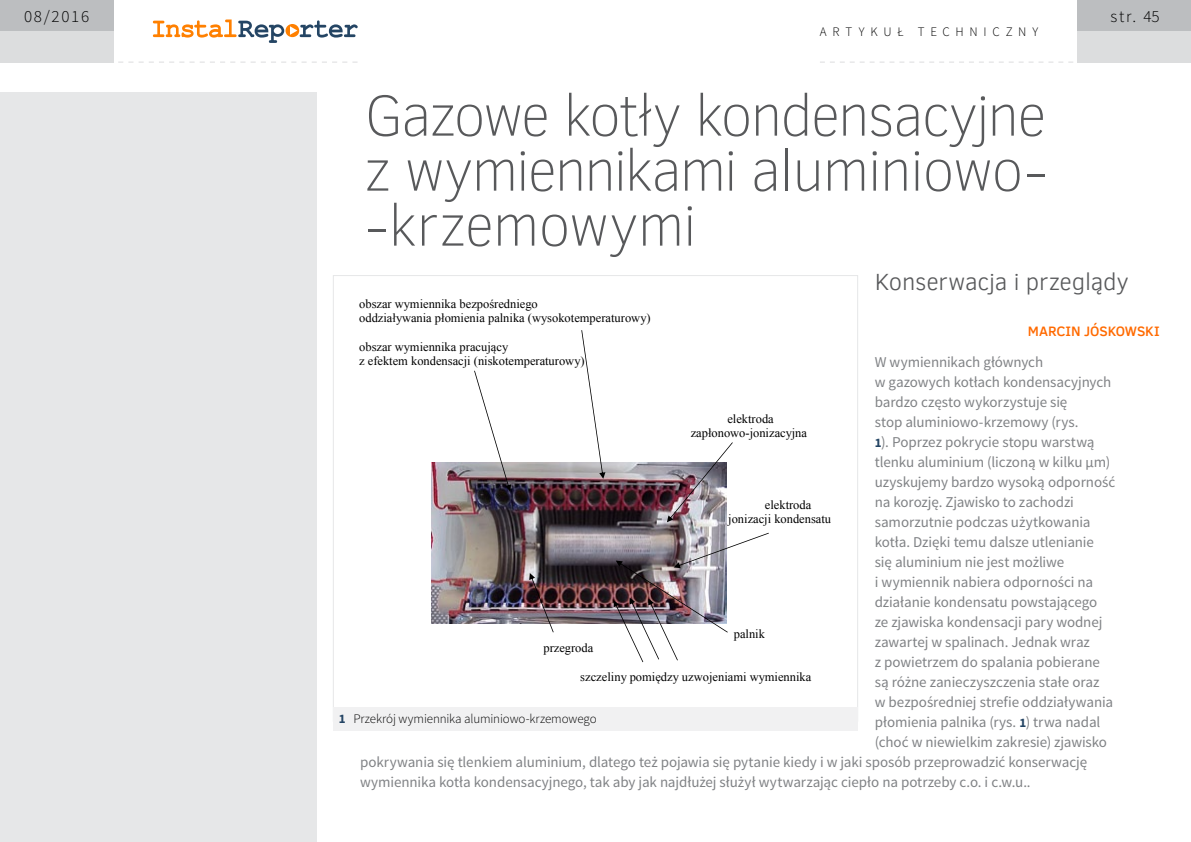
<style>
.page{position:relative;width:1191px;height:842px;background:#fff}
.page>*{position:absolute;margin:0;border:0;box-sizing:border-box;transform-origin:0 0}
.t1{font:100 59px/55px "Clear Sans";letter-spacing:-.03em;color:#58595b;text-align:justify}
.t2{font:300 24px "Clear Sans";letter-spacing:-.01em;color:#58595b}
.t3{font:300 17px "Source Sans Pro";letter-spacing:.1em;color:#000}
.t4{font:15px "Source Sans Pro";letter-spacing:-.01em;color:#808285}
.t5{font:500 14px "Clear Sans";letter-spacing:-.01em;color:#ff6a00}
.t6{font:300 13px "Source Sans Pro";letter-spacing:-.005em;color:#000}
.t7{font:300 13px "Source Sans Pro";letter-spacing:.44em;color:#000}
.t8{font:12.5px/14.4px "Times New Roman";color:#000}
.s1{font-weight:700;font-size:13px;color:#244564}
.s2{font-family:"Calibri"}
.s3{font-weight:700;color:#244564}
</style>
<div class="page">
<div style="left:1077px;top:0;width:114px;height:31px;background:#bcbec0"></div>
<div style="left:1077px;top:31px;width:114px;height:31px;background:#dcddde"></div>
<svg style="left:153px;top:20px;width:204px;height:23px"></svg>
<div style="left:0;top:0;width:113px;height:31px;background:#bcbec0"></div>
<div style="left:0;top:31px;width:113px;height:31px;background:#dcddde"></div>
<svg style="left:108px;top:62px;width:249px;height:1px"></svg>
<svg style="left:820px;top:62px;width:263px;height:1px"></svg>
<img style="left:431px;top:462px;width:295px;height:161px">
<img style="left:667px;top:442px;width:66px;height:80px">
<svg style="left:581px;top:330px;width:24px;height:149px"></svg>
<svg style="left:474px;top:371px;width:37px;height:120px"></svg>
<svg style="left:529px;top:573px;width:24px;height:59px"></svg>
<img style="left:613px;top:533px;width:156px;height:129px">
<div style="left:333px;top:707px;width:524px;height:24px;background:#f1f1f2"></div>
<div style="left:0;top:93px;width:316px;height:749px;background:#e6e7e8"></div>
<p class="t3" style="left:24px;top:6px;width:67px">08/2016</p>
<p class="t3" style="left:1110px;top:6px;width:51px">str. 45</p>
<p class="t7" style="left:820px;top:24px;width:220px">artykuł techniczny</p>
<h1 class="t1" style="left:364px;top:88px;width:685px">Gazowe kotły kondensacyjne z wymiennikami aluminiowo--krzemowymi</h1>
<h2 class="t2" style="left:874px;top:266px;width:255px">Konserwacja i przeglądy</h2>
<p class="t5" style="left:1028px;top:321px;width:133px">MARCIN JÓSKOWSKI</p>
<p class="t8" style="left:359px;top:296px;width:293px">obszar wymiennika bezpośredniego<br>oddziaływania płomienia palnika (wysokotemperaturowy)</p>
<p class="t8" style="left:359px;top:339px;width:227px">obszar wymiennika pracujący<br>z efektem kondensacji (niskotemperaturowy)</p>
<p class="t4" style="left:874px;top:353px;width:170px">W wymiennikach głównych</p>
<p class="t4" style="left:874px;top:373px;width:238px">w gazowych kotłach kondensacyjnych</p>
<p class="t4" style="left:874px;top:393px;width:194px">bardzo często wykorzystuje się</p>
<p class="t4" style="left:874px;top:413px;width:205px">stop aluminiowo-krzemowy (rys.</p>
<p class="t4" style="left:874px;top:433px;width:221px"><span class="s1">1</span>). Poprzez pokrycie stopu warstwą</p>
<p class="t4" style="left:874px;top:453px;width:237px">tlenku aluminium (liczoną w kilku <span class="s2">μ</span>m)</p>
<p class="t4" style="left:874px;top:473px;width:242px">uzyskujemy bardzo wysoką odporność</p>
<p class="t4" style="left:874px;top:493px;width:201px">na korozję. Zjawisko to zachodzi</p>
<p class="t4" style="left:874px;top:513px;width:217px">samorzutnie podczas użytkowania</p>
<p class="t4" style="left:874px;top:533px;width:221px">kotła. Dzięki temu dalsze utlenianie</p>
<p class="t4" style="left:874px;top:553px;width:191px">się aluminium nie jest możliwe</p>
<p class="t4" style="left:874px;top:573px;width:220px">i wymiennik nabiera odporności na</p>
<p class="t4" style="left:874px;top:593px;width:224px">działanie kondensatu powstającego</p>
<p class="t4" style="left:874px;top:613px;width:229px">ze zjawiska kondensacji pary wodnej</p>
<p class="t4" style="left:874px;top:633px;width:217px">zawartej w spalinach. Jednak wraz</p>
<p class="t4" style="left:874px;top:653px;width:227px">z powietrzem do spalania pobierane</p>
<p class="t4" style="left:874px;top:673px;width:226px">są różne zanieczyszczenia stałe oraz</p>
<p class="t4" style="left:874px;top:693px;width:240px">w bezpośredniej strefie oddziaływania</p>
<p class="t4" style="left:874px;top:713px;width:227px">płomienia palnika (rys. <span class="s1">1</span>) trwa nadal</p>
<p class="t4" style="left:874px;top:733px;width:234px">(choć w niewielkim zakresie) zjawisko</p>
<p class="t4" style="left:360px;top:753px;width:728px">pokrywania się tlenkiem aluminium, dlatego też pojawia się pytanie kiedy i w jaki sposób przeprowadzić konserwację</p>
<p class="t4" style="left:360px;top:773px;width:672px">wymiennika kotła kondensacyjnego, tak aby jak najdłużej służył wytwarzając ciepło na potrzeby c.o. i c.w.u..</p>
<p class="t8" style="left:690px;top:411px;width:118px;text-align:center">elektroda zapłonowo-jonizacyjna</p>
<p class="t8" style="left:728px;top:497px;width:104px;text-indent:37px">elektroda jonizacji kondensatu</p>
<p class="t8" style="left:734px;top:626px;width:33px">palnik</p>
<p class="t8" style="left:543px;top:640px;width:51px">przegroda</p>
<p class="t8" style="left:580px;top:669px;width:232px">szczeliny pomiędzy uzwojeniami wymiennika</p>
<p class="t6" style="left:339px;top:710px;width:259px"><span class="s3">1</span> Przekrój wymiennika aluminiowo-krzemowego</p>
</div>
